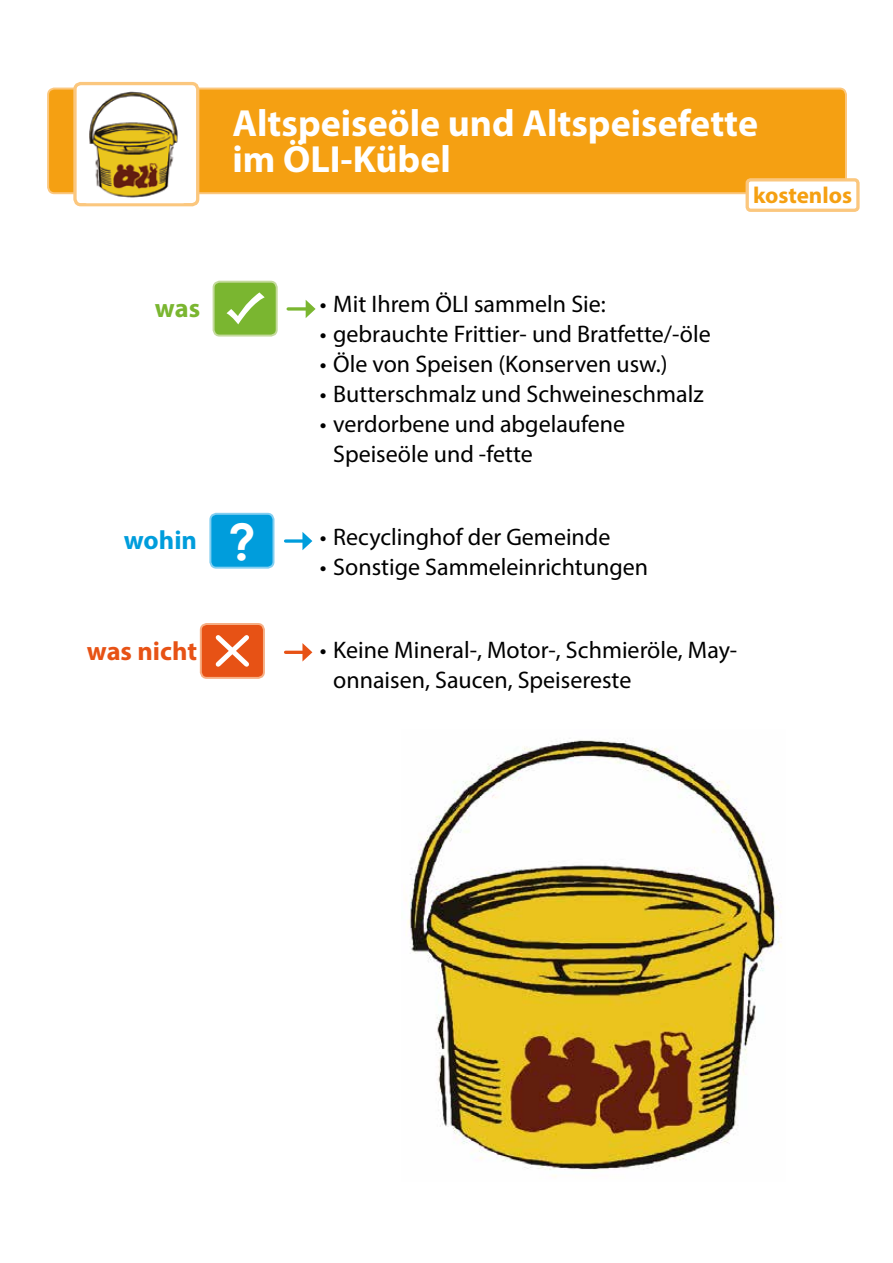
<style>
.page{position:relative;width:893px;height:1263px;background:#fff}
.page>*{position:absolute;margin:0;border:0;box-sizing:border-box;transform-origin:0 0}
.t1{font:700 37.95px/36.3px "Myriad Pro";color:#fff}
.t2{font:700 36.3px "Myriad Pro";color:#fff}
.t3{font:700 26.4px "Myriad Pro";color:#e75215}
.t4{font:700 26.4px "Myriad Pro";color:#009ddc}
.t5{font:700 26.4px "Myriad Pro";color:#7ab630}
.t6{font:24px/30px "Myriad Pro";color:#000}
.t7{font:700 23.1px "Myriad Pro";color:#f5a012}
.s1{font-family:"Century Gothic";font-size:49.5px;color:#fff}
</style>
<div class="page">
<div style="left:210px;top:514px;width:63px;height:54px;background:#009ddc;border-radius:6px"></div>
<div style="left:209px;top:513px;width:65px;height:56px;border:2px solid #84cff1;border-radius:6px"></div>
<svg style="left:286px;top:539px;width:16px;height:4px"></svg>
<svg style="left:302px;top:532px;width:10px;height:18px"></svg>
<svg style="left:288px;top:307px;width:18px;height:4px"></svg>
<svg style="left:306px;top:300px;width:10px;height:18px"></svg>
<div style="left:214px;top:282px;width:63px;height:54px;background:#7ab630;border-radius:6px"></div>
<div style="left:213px;top:281px;width:65px;height:56px;border:2px solid #c4da9d;border-radius:6px"></div>
<svg style="left:227px;top:292px;width:38px;height:32px"></svg>
<div style="left:48px;top:89px;width:798px;height:104px;background:#f5a012;border-radius:6px"></div>
<div style="left:47px;top:88px;width:800px;height:106px;border:2px solid #fbc77e;border-radius:6px"></div>
<div style="left:747px;top:180px;width:111px;height:30px;background:#fff;border-radius:3px"></div>
<div style="left:745px;top:178px;width:115px;height:34px;border:3px solid #fbc77e;border-radius:3px"></div>
<div style="left:75px;top:84px;width:123px;height:121px;background:#fff;border-radius:6px"></div>
<div style="left:73px;top:82px;width:126px;height:124px;border:3px solid #fbc77e;border-radius:6px"></div>
<div style="left:84px;top:90px;width:102px;height:113px;background:#fff;border-radius:3px"></div>
<img style="left:89px;top:91px;width:89px;height:107px">
<img style="left:407px;top:740px;width:375px;height:437px">
<hr style="left:286px;top:651px;width:19px;height:3px;background:#e75215">
<svg style="left:302px;top:643px;width:10px;height:18px"></svg>
<div style="left:201px;top:624px;width:63px;height:54px;background:#e75215;border-radius:6px"></div>
<div style="left:200px;top:623px;width:65px;height:56px;border:2px solid #f6af85;border-radius:6px"></div>
<svg style="left:215px;top:635px;width:34px;height:32px"></svg>
<h1 class="t1" style="left:232px;top:103px;width:527px">Altspeiseöle und Altspeisefette im ÖLI-Kübel</h1>
<p class="t7" style="left:753px;top:180px;width:101px">kostenlos</p>
<h2 class="t2" style="left:207px;top:119px;width:317px">Weiß- und Buntglas</h2>
<p class="t5" style="left:155px;top:291px;width:47px">was</p>
<p class="t4" style="left:124px;top:523px;width:133px">wohin <span class="s1">?</span></p>
<p class="t3" style="left:87px;top:634px;width:112px">was nicht</p>
<p class="t6" style="left:320px;top:288px;width:287px">• Mit Ihrem ÖLI sammeln Sie:</p>
<p class="t6" style="left:320px;top:318px;width:392px">• gebrauchte Frittier- und Bratfette/-öle</p>
<p class="t6" style="left:320px;top:348px;width:349px">• Öle von Speisen (Konserven usw.)</p>
<p class="t6" style="left:320px;top:378px;width:385px">• Butterschmalz und Schweineschmalz</p>
<p class="t6" style="left:333px;top:408px;width:294px;text-indent:-13px">• verdorbene und abgelaufene<br>Speiseöle und -fette</p>
<p class="t6" style="left:320px;top:521px;width:292px">• Recyclinghof der Gemeinde</p>
<p class="t6" style="left:320px;top:551px;width:330px">• Sonstige Sammeleinrichtungen</p>
<p class="t6" style="left:333px;top:634px;width:406px;text-indent:-13px">• Keine Mineral-, Motor-, Schmieröle, May&shy;onnaisen, Saucen, Speisereste</p>
</div>
